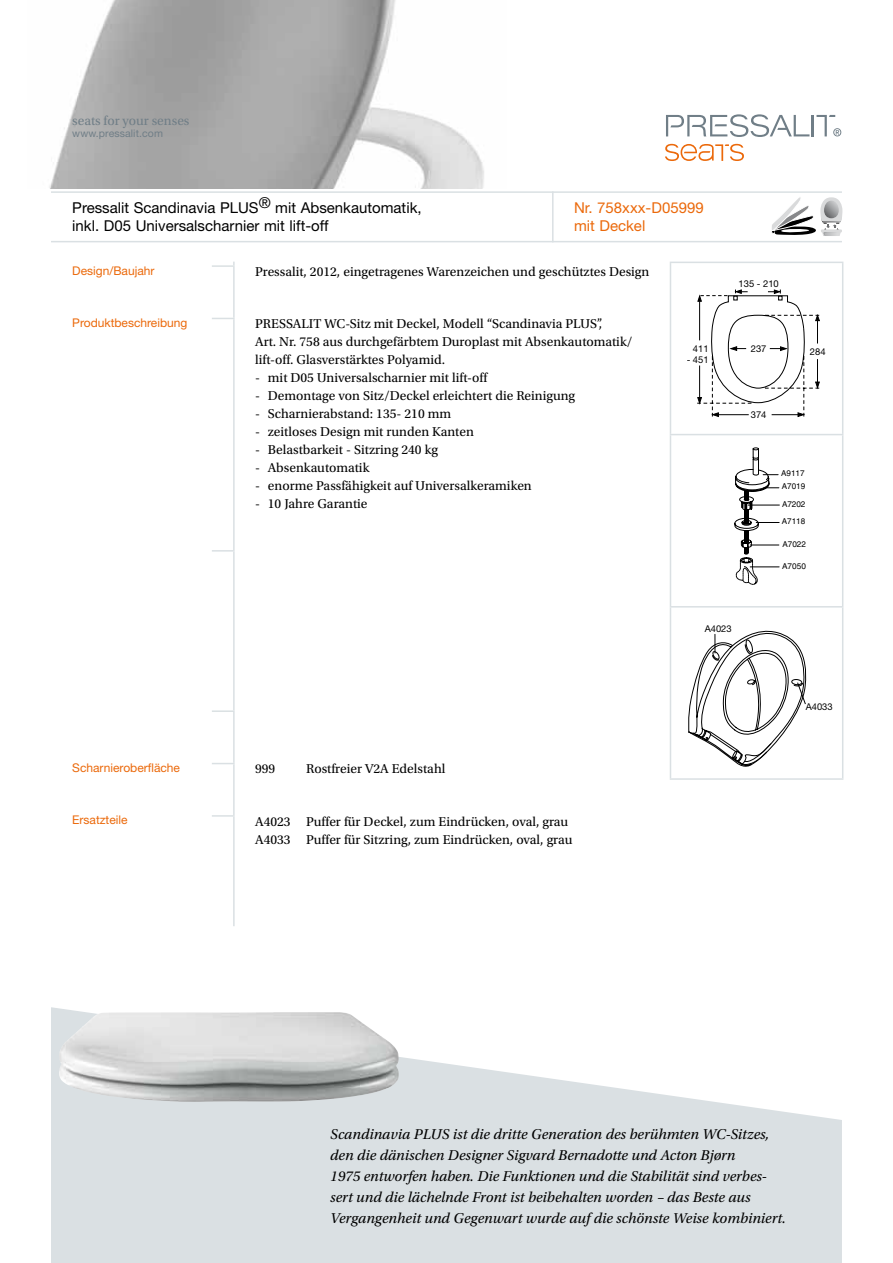
<style>
.page{position:relative;width:893px;height:1263px;background:#fff}
.page>*{position:absolute;margin:0;border:0;box-sizing:border-box;transform-origin:0 0}
.t1{font:italic 15px/21px "Utopia Std";color:#000}
.t2{font:15px/18px "Helvetica Neue LT Std";color:#000}
.t3{font:15px/18px "Helvetica Neue LT Std";color:#eb690b}
.t4{font:13.5px/18px "Utopia Std";color:#000}
.t5{font:13.5px "Utopia Std";color:#707e87}
.t6{font:12px "Helvetica Neue LT Std";color:#eb690b}
.t7{font:10.5px "Helvetica Neue LT Std";letter-spacing:.01em;color:#707e87}
.t8{font:9.45px "Helvetica Neue";color:#000}
.t9{font:9.3px "Helvetica Neue LT Std";color:#000}
.t10{font:8.1px "Helvetica";color:#000}
</style>
<div class="page">
<hr style="left:812px;top:115px;width:2px;height:21px;background:#707e87">
<svg style="left:666px;top:114px;width:143px;height:23px"></svg>
<svg style="left:816px;top:115px;width:25px;height:21px"></svg>
<svg style="left:665px;top:144px;width:79px;height:17px"></svg>
<hr style="left:51px;top:191px;width:791px;height:2px;background:#dae0e3">
<hr style="left:51px;top:241px;width:791px;height:1px;background:#dae0e3">
<hr style="left:552px;top:191px;width:2px;height:51px;background:#dae0e3">
<svg style="left:697px;top:289px;width:123px;height:128px"></svg>
<svg style="left:735px;top:448px;width:44px;height:137px"></svg>
<svg style="left:688px;top:630px;width:119px;height:137px"></svg>
<hr style="left:670px;top:262px;width:173px;height:1px;background:#dae0e3">
<hr style="left:670px;top:263px;width:1px;height:171px;background:#dae0e3">
<hr style="left:842px;top:263px;width:1px;height:171px;background:#dae0e3">
<hr style="left:670px;top:434px;width:173px;height:1px;background:#dae0e3">
<hr style="left:670px;top:435px;width:1px;height:171px;background:#dae0e3">
<hr style="left:842px;top:435px;width:1px;height:171px;background:#dae0e3">
<hr style="left:670px;top:606px;width:173px;height:1px;background:#dae0e3">
<hr style="left:670px;top:607px;width:1px;height:171px;background:#dae0e3">
<hr style="left:842px;top:607px;width:1px;height:171px;background:#dae0e3">
<hr style="left:670px;top:778px;width:173px;height:2px;background:#dae0e3">
<svg style="left:771px;top:197px;width:71px;height:39px"></svg>
<img style="left:49px;top:0;width:435px;height:188px">
<svg style="left:51px;top:1007px;width:791px;height:256px;fill:#dae0e3"></svg>
<img style="left:57px;top:1012px;width:342px;height:90px">
<hr style="left:212px;top:265px;width:23px;height:2px;background:#dae0e3">
<hr style="left:233px;top:267px;width:2px;height:51px;background:#dae0e3">
<svg style="left:212px;top:318px;width:23px;height:1px"></svg>
<hr style="left:233px;top:319px;width:2px;height:231px;background:#dae0e3">
<hr style="left:212px;top:550px;width:23px;height:2px;background:#dae0e3">
<hr style="left:233px;top:552px;width:2px;height:158px;background:#dae0e3">
<hr style="left:212px;top:710px;width:23px;height:2px;background:#dae0e3">
<hr style="left:233px;top:712px;width:2px;height:51px;background:#dae0e3">
<svg style="left:212px;top:763px;width:23px;height:1px"></svg>
<hr style="left:233px;top:764px;width:2px;height:51px;background:#dae0e3">
<hr style="left:212px;top:815px;width:23px;height:2px;background:#dae0e3">
<hr style="left:233px;top:817px;width:2px;height:109px;background:#dae0e3">
<p class="t5" style="left:72px;top:113px;width:119px">seats for your senses</p>
<p class="t7" style="left:72px;top:127px;width:92px">www.pressalit.com</p>
<p class="t2" style="left:72px;top:199px;width:351px">Pressalit Scandinavia PLUS® mit Absenkautomatik, inkl. D05 Universalscharnier mit lift-off</p>
<p class="t3" style="left:574px;top:199px;width:131px">Nr. 758xxx-D05999 mit Deckel</p>
<p class="t6" style="left:72px;top:263px;width:84px">Design/Baujahr</p>
<p class="t4" style="left:255px;top:263px;width:396px">Pressalit, 2012, eingetragenes Warenzeichen und geschütztes Design</p>
<p class="t6" style="left:72px;top:316px;width:117px">Produktbeschreibung</p>
<p class="t4" style="left:255px;top:315px;width:379px">PRESSALIT WC-Sitz mit Deckel, Modell “Scandinavia PLUS”,<br>Art. Nr. 758 aus durchgefärbtem Duroplast mit Absenkautomatik/ lift-off. Glasverstärktes Polyamid.</p>
<p class="t4" style="left:255px;top:369px;width:234px">- mit D05 Universalscharnier mit lift-off</p>
<p class="t4" style="left:255px;top:387px;width:322px">- Demontage von Sitz/Deckel erleichtert die Reinigung</p>
<p class="t4" style="left:255px;top:405px;width:198px">- Scharnierabstand: 135- 210 mm</p>
<p class="t4" style="left:255px;top:423px;width:220px">- zeitloses Design mit runden Kanten</p>
<p class="t4" style="left:255px;top:441px;width:184px">- Belastbarkeit - Sitzring 240 kg</p>
<p class="t4" style="left:255px;top:459px;width:116px">- Absenkautomatik</p>
<p class="t4" style="left:255px;top:477px;width:278px">- enorme Passfähigkeit auf Universalkeramiken</p>
<p class="t4" style="left:255px;top:495px;width:114px">- 10 Jahre Garantie</p>
<p class="t8" style="left:693px;top:343px;width:17px">411</p>
<p class="t8" style="left:687px;top:354px;width:24px">- 451</p>
<p class="t8" style="left:738px;top:278px;width:42px">135 - 210</p>
<p class="t8" style="left:751px;top:343px;width:17px">237</p>
<p class="t8" style="left:751px;top:409px;width:17px">374</p>
<p class="t8" style="left:810px;top:346px;width:17px">284</p>
<p class="t10" style="left:781px;top:469px;width:25px">A9117</p>
<p class="t10" style="left:782px;top:482px;width:25px">A7019</p>
<p class="t10" style="left:782px;top:499px;width:25px">A7202</p>
<p class="t10" style="left:782px;top:517px;width:25px">A7118</p>
<p class="t10" style="left:782px;top:539px;width:25px">A7022</p>
<p class="t10" style="left:782px;top:561px;width:25px">A7050</p>
<p class="t9" style="left:705px;top:623px;width:28px">A4023</p>
<p class="t6" style="left:72px;top:761px;width:109px">Scharnieroberfläche</p>
<p class="t4" style="left:255px;top:760px;width:22px">999</p>
<p class="t4" style="left:306px;top:760px;width:141px">Rostfreier V2A Edelstahl</p>
<p class="t6" style="left:72px;top:813px;width:57px">Ersatzteile</p>
<p class="t4" style="left:255px;top:813px;width:319px">A4023 Puffer für Deckel, zum Eindrücken, oval, grau<br>A4033 Puffer für Sitzring, zum Eindrücken, oval, grau</p>
<p class="t9" style="left:806px;top:701px;width:28px">A4033</p>
<p class="t1" style="left:330px;top:1124px;width:457px">Scandinavia PLUS ist die dritte Generation des berühmten WC-Sitzes, den die dänischen Designer Sigvard Bernadotte und Acton Bjørn<br>1975 entworfen haben. Die Funktionen und die Stabilität sind verbes&shy;sert und die lächelnde Front ist beibehalten worden – das Beste aus Vergangenheit und Gegenwart wurde auf die schönste Weise kombiniert.</p>
</div>
